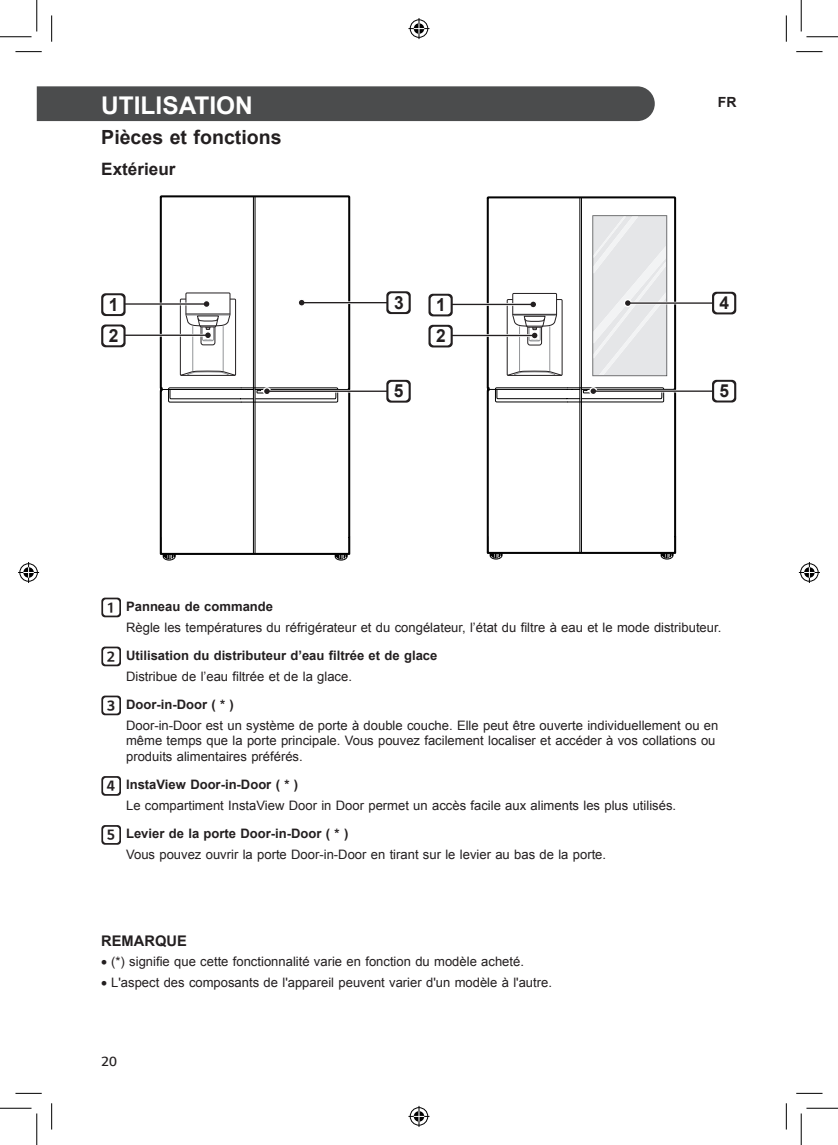
<style>
.page{position:relative;width:838px;height:1145px;background:#fff}
.page>*{position:absolute;margin:0;border:0;box-sizing:border-box;transform-origin:0 0}
.t1{font:700 24.32px "Arial";color:#fff}
.t2{font:700 19.6px "Arial";color:#231f20}
.t3{font:700 18.03px/31px "Arial";color:#231f20;scale:.96 1}
.t4{font:700 17.15px "Arial";color:#231f20}
.t5{font:700 14.7px "Arial";color:#231f20}
.t6{font:300 14px "LG Smart";color:#231f20}
.t7{font:700 14px "Arial";color:#231f20}
.t8{font:13.83px "LG Sm Hotf B KS Cms UHC H";color:#231f20;scale:.95 1}
.t9{font:12.95px/15.8px "Arial";color:#231f20}
.t10{font:700 12.95px "Arial";color:#231f20}
</style>
<div class="page">
<div style="left:37px;top:86px;width:617px;height:35px;background:#4b4c4d"></div>
<svg style="left:334px;top:556px;width:14px;height:4px"></svg>
<svg style="left:162px;top:556px;width:14px;height:4px"></svg>
<svg style="left:159px;top:195px;width:192px;height:361px"></svg>
<hr style="left:253px;top:197px;width:1px;height:357px;background:#030303">
<hr style="left:254px;top:197px;width:1px;height:357px;background:#030303">
<svg style="left:168px;top:388px;width:181px;height:14px"></svg>
<div style="left:180px;top:299px;width:56px;height:77px;border:1px solid #231f20"></div>
<hr style="left:192px;top:326px;width:1px;height:45px;background:#939598">
<hr style="left:223px;top:326px;width:1px;height:45px;background:#939598">
<svg style="left:185px;top:292px;width:46px;height:54px"></svg>
<svg style="left:180px;top:371px;width:55px;height:5px"></svg>
<hr style="left:303px;top:301px;width:90px;height:3px;background:#fff">
<svg style="left:298px;top:299px;width:7px;height:7px"></svg>
<div style="left:297px;top:299px;width:9px;height:8px;border:1px solid #fff;border-radius:50%"></div>
<hr style="left:303px;top:302px;width:90px;height:1px;background:#231f20">
<hr style="left:269px;top:390px;width:122px;height:3px;background:#fff">
<div style="left:263px;top:388px;width:7px;height:7px;background:#231f20;border-radius:50%"></div>
<div style="left:263px;top:387px;width:8px;height:8px;border:1px solid #fff;border-radius:50%"></div>
<hr style="left:269px;top:391px;width:122px;height:1px;background:#231f20">
<svg style="left:386px;top:291px;width:24px;height:23px"></svg>
<div style="left:388px;top:293px;width:20px;height:19px;background:#fff;border-radius:4px"></div>
<svg style="left:203px;top:301px;width:7px;height:6px"></svg>
<div style="left:202px;top:300px;width:9px;height:8px;border:1px solid #fff;border-radius:50%"></div>
<hr style="left:115px;top:303px;width:89px;height:2px;background:#231f20">
<svg style="left:101px;top:293px;width:24px;height:23px"></svg>
<div style="left:103px;top:295px;width:20px;height:19px;background:#fff;border-radius:4px"></div>
<hr style="left:117px;top:334px;width:89px;height:3px;background:#fff">
<div style="left:204px;top:332px;width:7px;height:7px;background:#231f20;border-radius:50%"></div>
<div style="left:204px;top:331px;width:8px;height:8px;border:1px solid #fff;border-radius:50%"></div>
<hr style="left:117px;top:335px;width:89px;height:1px;background:#231f20">
<svg style="left:101px;top:324px;width:24px;height:23px"></svg>
<div style="left:103px;top:326px;width:20px;height:19px;background:#fff;border-radius:4px"></div>
<svg style="left:386px;top:380px;width:24px;height:23px"></svg>
<div style="left:388px;top:382px;width:20px;height:19px;background:#fff;border-radius:4px"></div>
<svg style="left:660px;top:555px;width:14px;height:4px"></svg>
<svg style="left:489px;top:555px;width:14px;height:4px"></svg>
<svg style="left:486px;top:196px;width:191px;height:359px"></svg>
<hr style="left:579px;top:198px;width:1px;height:355px;background:#030303">
<hr style="left:581px;top:198px;width:1px;height:355px;background:#030303">
<svg style="left:495px;top:388px;width:180px;height:14px"></svg>
<div style="left:506px;top:299px;width:56px;height:77px;border:1px solid #231f20"></div>
<hr style="left:519px;top:327px;width:1px;height:44px;background:#939598">
<hr style="left:549px;top:327px;width:1px;height:44px;background:#939598">
<svg style="left:512px;top:293px;width:45px;height:53px"></svg>
<svg style="left:507px;top:371px;width:55px;height:5px"></svg>
<hr style="left:595px;top:390px;width:122px;height:3px;background:#fff">
<div style="left:589px;top:388px;width:7px;height:7px;background:#231f20;border-radius:50%"></div>
<div style="left:589px;top:387px;width:8px;height:8px;border:1px solid #fff;border-radius:50%"></div>
<hr style="left:595px;top:391px;width:122px;height:1px;background:#231f20">
<hr style="left:442px;top:303px;width:89px;height:3px;background:#fff">
<svg style="left:529px;top:301px;width:7px;height:7px"></svg>
<div style="left:529px;top:300px;width:8px;height:9px;border:1px solid #fff;border-radius:50%"></div>
<hr style="left:442px;top:304px;width:89px;height:1px;background:#231f20">
<svg style="left:428px;top:294px;width:24px;height:22px"></svg>
<div style="left:430px;top:296px;width:20px;height:18px;background:#fff;border-radius:4px"></div>
<hr style="left:444px;top:334px;width:88px;height:3px;background:#fff">
<svg style="left:531px;top:332px;width:7px;height:7px"></svg>
<div style="left:530px;top:331px;width:8px;height:9px;border:1px solid #fff;border-radius:50%"></div>
<hr style="left:444px;top:335px;width:88px;height:1px;background:#231f20">
<svg style="left:428px;top:325px;width:24px;height:22px"></svg>
<div style="left:430px;top:327px;width:20px;height:18px;background:#fff;border-radius:4px"></div>
<svg style="left:712px;top:380px;width:24px;height:23px"></svg>
<div style="left:714px;top:382px;width:20px;height:19px;background:#fff;border-radius:4px"></div>
<svg style="left:592px;top:215px;width:75px;height:161px"></svg>
<svg style="left:624px;top:300px;width:7px;height:7px"></svg>
<div style="left:623px;top:299px;width:9px;height:8px;border:1px solid #fff;border-radius:50%"></div>
<hr style="left:629px;top:302px;width:89px;height:2px;background:#231f20">
<svg style="left:712px;top:292px;width:24px;height:22px"></svg>
<div style="left:714px;top:294px;width:20px;height:18px;background:#fff;border-radius:4px"></div>
<svg style="left:101px;top:598px;width:20px;height:19px"></svg>
<div style="left:103px;top:599px;width:16px;height:17px;background:#fff;border-radius:3px"></div>
<svg style="left:101px;top:647px;width:20px;height:19px"></svg>
<div style="left:103px;top:648px;width:16px;height:17px;background:#fff;border-radius:3px"></div>
<svg style="left:101px;top:696px;width:20px;height:19px"></svg>
<div style="left:103px;top:697px;width:16px;height:17px;background:#fff;border-radius:3px"></div>
<svg style="left:101px;top:776px;width:20px;height:20px"></svg>
<div style="left:103px;top:778px;width:16px;height:16px;background:#fff;border-radius:3px"></div>
<svg style="left:101px;top:825px;width:20px;height:20px"></svg>
<div style="left:103px;top:827px;width:16px;height:16px;background:#fff;border-radius:3px"></div>
<svg style="left:15px;top:51px;width:27px;height:1px"></svg>
<svg style="left:796px;top:51px;width:26px;height:1px"></svg>
<svg style="left:15px;top:1093px;width:27px;height:1px"></svg>
<svg style="left:796px;top:1093px;width:26px;height:1px"></svg>
<svg style="left:51px;top:15px;width:1px;height:27px"></svg>
<svg style="left:51px;top:1103px;width:1px;height:27px"></svg>
<svg style="left:786px;top:15px;width:1px;height:27px"></svg>
<svg style="left:786px;top:1103px;width:1px;height:27px"></svg>
<hr style="left:0;top:36px;width:32px;height:1px;background:#000">
<hr style="left:806px;top:36px;width:31px;height:1px;background:#000">
<hr style="left:0;top:1108px;width:32px;height:1px;background:#000">
<hr style="left:806px;top:1108px;width:31px;height:1px;background:#000">
<hr style="left:36px;top:0;width:1px;height:31px;background:#000">
<hr style="left:36px;top:1113px;width:1px;height:32px;background:#000">
<hr style="left:800px;top:0;width:1px;height:31px;background:#000">
<hr style="left:800px;top:1113px;width:1px;height:32px;background:#000">
<svg style="left:408px;top:18px;width:21px;height:21px"></svg>
<svg style="left:408px;top:1106px;width:21px;height:21px"></svg>
<svg style="left:18px;top:562px;width:21px;height:21px"></svg>
<svg style="left:798px;top:562px;width:21px;height:21px"></svg>
<h1 class="t1" style="left:101px;top:89px;width:153px">UTILISATION</h1>
<p class="t7" style="left:717px;top:92px;width:20px">FR</p>
<h2 class="t2" style="left:101px;top:123px;width:182px">Pièces et fonctions</h2>
<h3 class="t4" style="left:101px;top:157px;width:76px">Extérieur</h3>
<h3 class="t3" style="left:109px;top:289px;width:12px">1</h3>
<h3 class="t3" style="left:394px;top:287px;width:12px">3</h3>
<h3 class="t3" style="left:109px;top:320px;width:12px">2</h3>
<h3 class="t3" style="left:393px;top:376px;width:12px">5</h3>
<h3 class="t3" style="left:436px;top:290px;width:12px">1<br>2</h3>
<h3 class="t3" style="left:719px;top:288px;width:12px">4</h3>
<h3 class="t3" style="left:719px;top:376px;width:12px">5</h3>
<p class="t8" style="left:107px;top:601px;width:10px">1</p>
<p class="t8" style="left:107px;top:650px;width:10px">2</p>
<p class="t8" style="left:107px;top:699px;width:10px">3</p>
<p class="t8" style="left:107px;top:780px;width:10px">4</p>
<p class="t8" style="left:107px;top:828px;width:10px">5</p>
<p class="t10" style="left:126px;top:597px;width:148px">Panneau de commande</p>
<p class="t9" style="left:126px;top:619px;width:596px">Règle les températures du réfrigérateur et du congélateur, l’état du filtre à eau et le mode distributeur.</p>
<p class="t10" style="left:126px;top:646px;width:313px">Utilisation du distributeur d’eau filtrée et de glace</p>
<p class="t9" style="left:126px;top:668px;width:227px">Distribue de l’eau filtrée et de la glace.</p>
<p class="t10" style="left:126px;top:695px;width:109px">Door-in-Door ( * )</p>
<p class="t9" style="left:126px;top:717px;width:593px">Door-in-Door est un système de porte à double couche. Elle peut être ouverte individuellement ou en même temps que la porte principale. Vous pouvez facilement localiser et accéder à vos collations ou produits alimentaires préférés.</p>
<p class="t10" style="left:126px;top:776px;width:173px">InstaView Door-in-Door ( * )</p>
<p class="t9" style="left:126px;top:798px;width:551px">Le compartiment InstaView Door in Door permet un accès facile aux aliments les plus utilisés.</p>
<p class="t10" style="left:126px;top:825px;width:224px">Levier de la porte Door-in-Door ( * )</p>
<p class="t9" style="left:126px;top:847px;width:481px">Vous pouvez ouvrir la porte Door-in-Door en tirant sur le levier au bas de la porte.</p>
<p class="t5" style="left:101px;top:930px;width:87px">REMARQUE</p>
<p class="t9" style="left:101px;top:954px;width:424px">• (*) signifie que cette fonctionnalité varie en fonction du modèle acheté.</p>
<p class="t9" style="left:101px;top:975px;width:452px">• L'aspect des composants de l'appareil peuvent varier d'un modèle à l'autre.</p>
<p class="t6" style="left:101px;top:1053px;width:17px">20</p>
</div>
